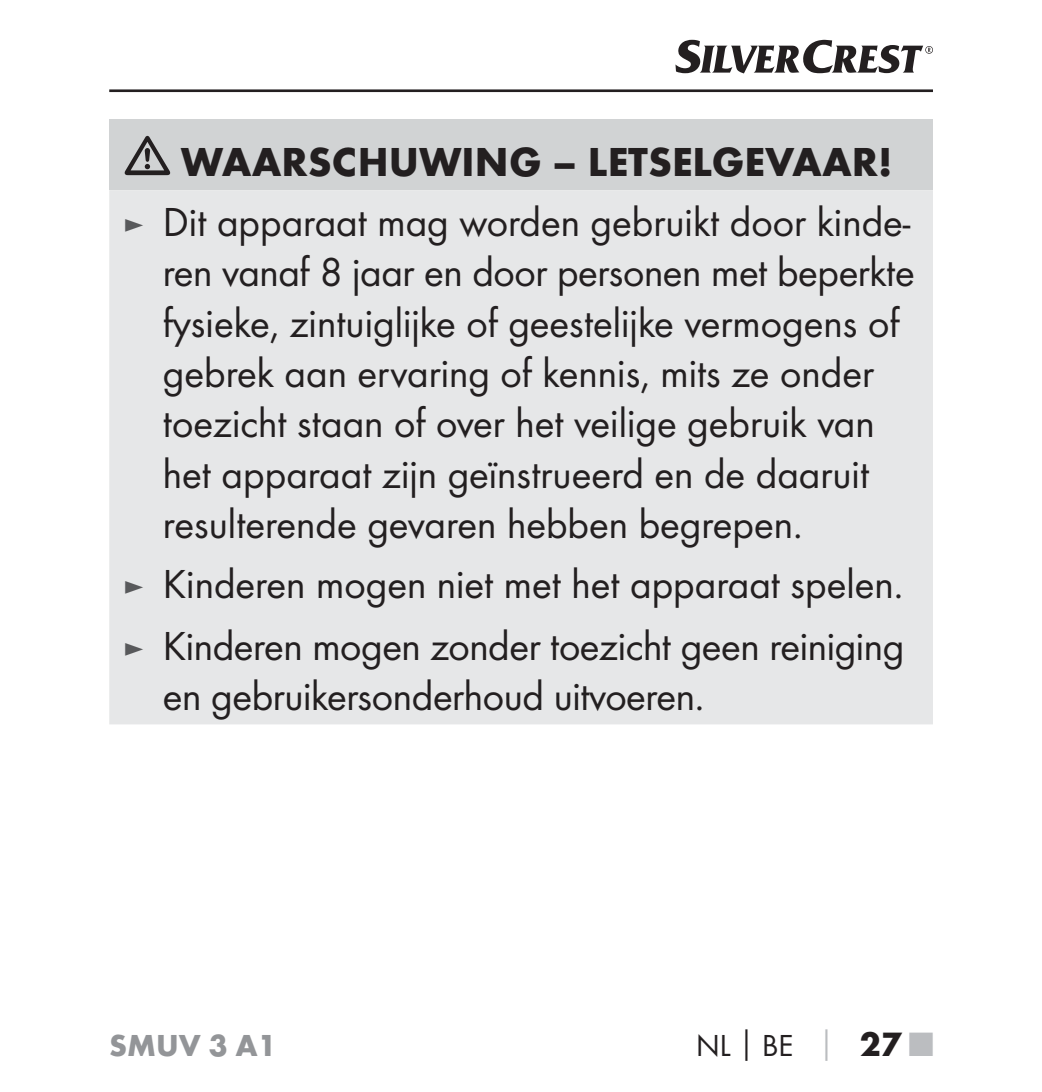
<style>
.page{position:relative;width:1042px;height:1092px;background:#fff}
.page>*{position:absolute;margin:0;border:0;box-sizing:border-box;transform-origin:0 0}
.t1{font:42px/50.4px "Futura Boo";color:#231f20}
.t2{font:700 42px "Futura";color:#231f20}
.t3{font:31.5px "Futura Boo";color:#231f20}
.t4{font:700 31.5px "Futura";color:#939598}
.s1{font-size:31.5px;color:#58595b}
.s2{font-family:"Futura";font-weight:700}
.s3{font-family:"Futura";font-weight:700;color:#bbbdc0}
.s4{font-family:"Futura";font-weight:700;font-size:35px}
.s5{font-family:"Futura";font-weight:700;font-size:35px;color:#bbbdc0}
</style>
<div class="page">
<hr style="left:109px;top:89px;width:824px;height:3px;background:#231f20">
<svg style="left:675px;top:40px;width:258px;height:33px"></svg>
<div style="left:109px;top:119px;width:824px;height:71px;background:#d1d3d4"></div>
<div style="left:109px;top:190px;width:824px;height:534px;background:#e6e7e8"></div>
<svg style="left:125px;top:136px;width:45px;height:39px"></svg>
<p class="t2" style="left:181px;top:145px;width:713px">WAARSCHUWING – LETSELGEVAAR!</p>
<p class="t1" style="left:163px;top:199px;width:753px;text-indent:-40px"><span class="s1">►</span> Dit apparaat mag worden gebruikt door kinde&shy;ren vanaf 8 jaar en door personen met beperkte fysieke, zintuiglijke of geestelijke vermogens of gebrek aan ervaring of kennis, mits ze onder toezicht staan of over het veilige gebruik van het apparaat zijn geïnstrueerd en de daaruit resulterende gevaren hebben begrepen.</p>
<p class="t1" style="left:123px;top:554px;width:782px;line-height:62.3px"><span class="s1">►</span> Kinderen mogen niet met het apparaat spelen. <span class="s1">►</span> Kinderen mogen zonder toezicht geen reiniging</p>
<p class="t1" style="left:163px;top:673px;width:543px">en gebruikersonderhoud uitvoeren.</p>
<p class="t4" style="left:109px;top:1033px;width:169px">SMUV 3 A1</p>
<p class="t3" style="left:696px;top:1031px;width:238px">NL<span class="s2">│</span>BE <span class="s3">│</span> <span class="s4">27</span> <span class="s5">■</span></p>
</div>
